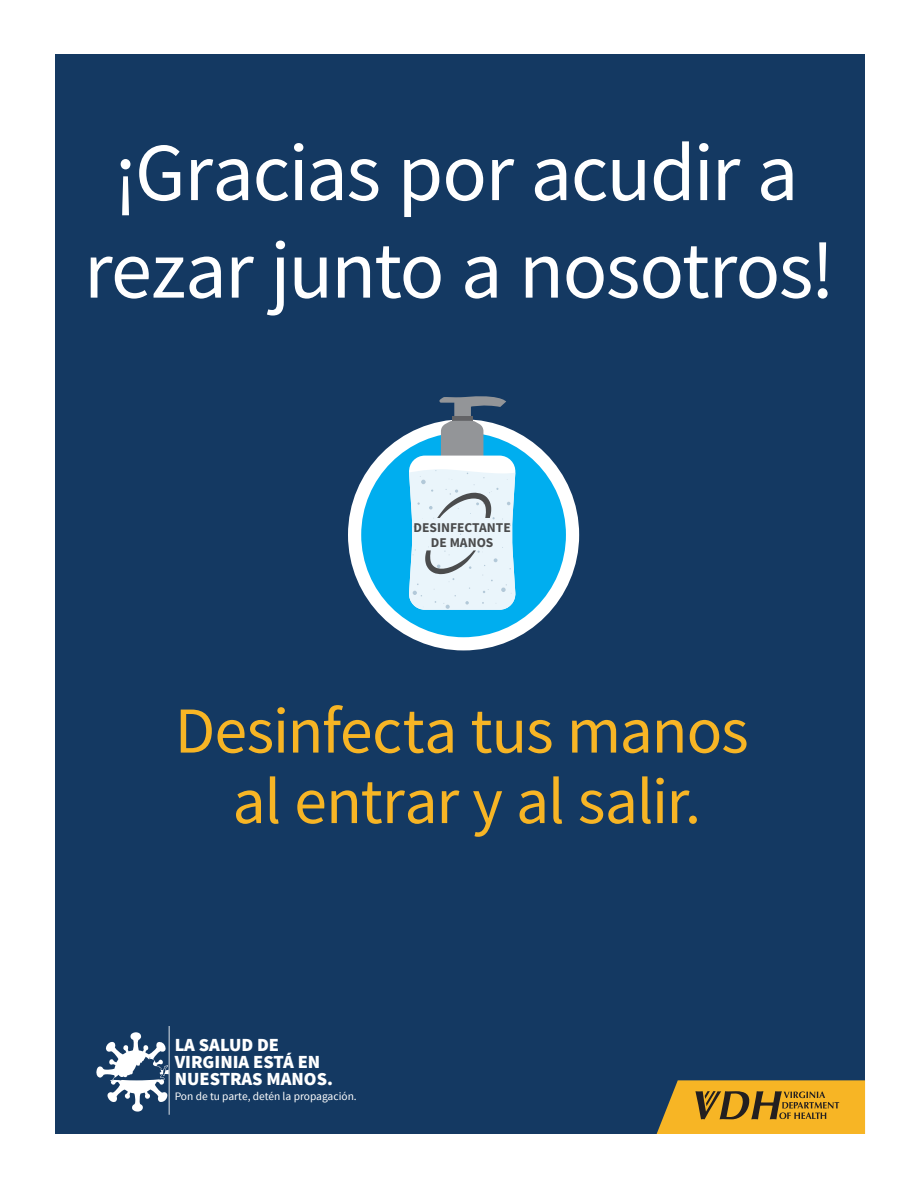
<style>
.page{position:relative;width:918px;height:1188px;background:#fff}
.page>*{position:absolute;margin:0;border:0;box-sizing:border-box;transform-origin:0 0}
.t1{font:82.5px/97.5px "Source Sans Pro";letter-spacing:-.02em;color:#fff;text-align:center}
.t2{font:65.55px/70.5px "Source Sans Pro";letter-spacing:-.015em;color:#f7b525;text-align:center}
.t3{font:900 18.45px/17px "Source Sans Pro";color:#fff}
.t4{font:700 13.5px/15px "Source Sans Pro";color:#4b4c4d;text-align:center}
.t5{font:11.4px "Source Sans Pro";color:#fff}
</style>
<div class="page">
<div style="left:55px;top:54px;width:810px;height:1080px;background:#143962"></div>
<svg style="left:96px;top:1026px;width:74px;height:89px"></svg>
<svg style="left:355px;top:426px;width:218px;height:218px;background:#26baf1"></svg>
<div style="left:348px;top:419px;width:231px;height:231px;border:13px solid #fff;border-radius:50%"></div>
<svg style="left:408px;top:396px;width:108px;height:214px;background:#b6cfdc"></svg>
<svg style="left:657px;top:1080px;width:208px;height:54px;background:#ce9a27"></svg>
<p class="t1" style="left:84px;top:124px;width:752px">¡Gracias por acudir a rezar junto a nosotros!</p>
<p class="t4" style="left:414px;top:520px;width:99px">DESINFECTANTE<br>DE MANOS</p>
<p class="t2" style="left:175px;top:695px;width:575px">Desinfecta tus manos al entrar y al salir.</p>
<p class="t3" style="left:175px;top:1037px;width:160px">LA SALUD DE<br>VIRGINIA ESTÁ EN<br>NUESTRAS MANOS.</p>
<p class="t5" style="left:175px;top:1089px;width:184px">Pon de tu parte, detén la propagación.</p>
</div>
